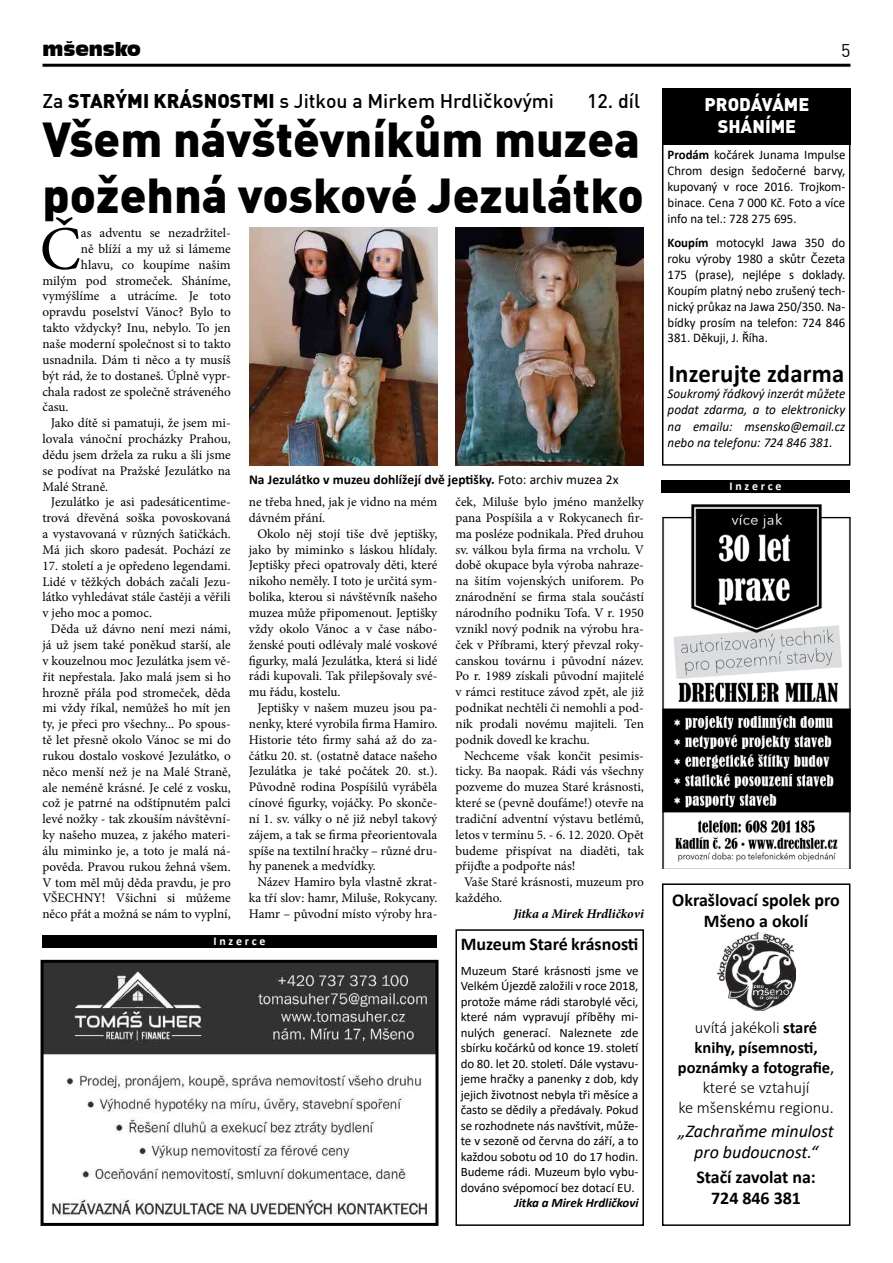
<style>
.page{position:relative;width:893px;height:1263px;background:#fff}
.page>*{position:absolute;margin:0;border:0;box-sizing:border-box;transform-origin:0 0}
.t1{font:61.95px "Minion Pro";color:#000}
.t2{font:900 48px/55.5px "Unient DINCE";color:#000}
.t3{font:700 25.5px "Calibri";letter-spacing:.01em;color:#000}
.t4{font:500 19.5px "Unient DINCE";color:#000}
.t5{font:700 18px/21.6px "Calibri";color:#000;text-align:center}
.t6{font:italic 18px/21.6px "Calibri";color:#000;text-align:center}
.t7{font:900 18px/21.6px "Unient DINCE";color:#fff;text-align:center}
.t8{font:18px "Incised 901 BT Compact";color:#000}
.t9{font:18px "Unient DINCE";color:#000}
.t10{font:300 16.5px/19.8px "Calibri";color:#000;text-align:center}
.t11{font:italic 13.5px/16.2px "Calibri";color:#000;text-align:justify}
.t12{font:700 13.5px "Calibri";letter-spacing:.005em;color:#000}
.t13{font:13.2px/15.9px "Minion Pro";color:#000;text-align:justify}
.t14{font:13.2px/15.9px "Calibri";color:#000;text-align:justify}
.t15{font:italic 700 13.2px "Minion Pro";letter-spacing:-.005em;color:#000}
.t16{font:12.9px/15.5px "Calibri";color:#000;text-align:justify}
.t17{font:italic 700 12.9px "Calibri";color:#000}
.t18{font:700 12px "Calibri";color:#fff}
.s1{font-weight:900}
.s2{font-weight:400}
.s3{font-weight:700}
</style>
<div class="page">
<div style="left:662px;top:89px;width:188px;height:377px;border:2px solid #000"></div>
<div style="left:662px;top:89px;width:188px;height:56px;background:#000"></div>
<hr style="left:43px;top:64px;width:807px;height:3px;background:#000">
<img style="left:249px;top:227px;width:188px;height:239px">
<img style="left:662px;top:504px;width:189px;height:365px">
<div style="left:42px;top:936px;width:395px;height:12px;background:#000"></div>
<img style="left:45px;top:964px;width:389px;height:252px">
<div style="left:41px;top:960px;width:397px;height:266px;border:3px solid #000"></div>
<div style="left:455px;top:929px;width:189px;height:297px;border:2px solid #000"></div>
<div style="left:661px;top:480px;width:189px;height:13px;background:#000"></div>
<div style="left:662px;top:883px;width:188px;height:343px;border:2px solid #000"></div>
<img style="left:718px;top:933px;width:77px;height:77px">
<img style="left:455px;top:227px;width:189px;height:239px">
<h3 class="t8" style="left:43px;top:39px;width:100px">mšensko</h3>
<h3 class="t4" style="left:42px;top:88px;width:513px">Za <span class="s1">STARÝMI KRÁSNOSTMI</span> s Jitkou a Mirkem Hrdličkovými</h3>
<h3 class="t4" style="left:587px;top:88px;width:54px">12. díl</h3>
<h2 class="t2" style="left:42px;top:109px;width:603px">Všem návštěvníkům muzea požehná voskové Jezulátko</h2>
<h1 class="t1" style="left:40px;top:207px;width:43px">Č</h1>
<p class="t13" style="left:81px;top:225px;width:151px">as adventu se nezadržitel-</p>
<p class="t13" style="left:81px;top:241px;width:151px">ně blíží a my už si lámeme</p>
<p class="t13" style="left:81px;top:257px;width:151px">hlavu, co koupíme našim</p>
<p class="t13" style="left:42px;top:272px;width:190px">milým pod stromeček. Sháníme,</p>
<p class="t13" style="left:42px;top:288px;width:190px">vymýšlíme a utrácíme. Je toto</p>
<p class="t13" style="left:42px;top:304px;width:190px">opravdu poselství Vánoc? Bylo to</p>
<p class="t13" style="left:42px;top:320px;width:190px">takto vždycky? Inu, nebylo. To jen</p>
<p class="t13" style="left:42px;top:336px;width:190px">naše moderní společnost si to takto</p>
<p class="t13" style="left:42px;top:352px;width:190px">usnadnila. Dám ti něco a ty musíš</p>
<p class="t13" style="left:42px;top:368px;width:190px">být rád, že to dostaneš. Úplně vypr-</p>
<p class="t13" style="left:42px;top:383px;width:190px">chala radost ze společně stráveného</p>
<p class="t13" style="left:42px;top:399px;width:28px">času.</p>
<p class="t13" style="left:51px;top:415px;width:181px">Jako dítě si pamatuji, že jsem mi-</p>
<p class="t13" style="left:42px;top:431px;width:190px">lovala vánoční procházky Prahou,</p>
<p class="t13" style="left:42px;top:447px;width:190px">dědu jsem držela za ruku a šli jsme</p>
<p class="t13" style="left:42px;top:463px;width:190px">se podívat na Pražské Jezulátko na</p>
<p class="t13" style="left:42px;top:478px;width:67px">Malé Straně.</p>
<p class="t13" style="left:51px;top:494px;width:181px">Jezulátko je asi padesáticentime-</p>
<p class="t13" style="left:42px;top:510px;width:190px">trová dřevěná soška povoskovaná</p>
<p class="t13" style="left:42px;top:526px;width:190px">a vystavovaná v různých šatičkách.</p>
<p class="t13" style="left:42px;top:542px;width:190px">Má jich skoro padesát. Pochází ze</p>
<p class="t13" style="left:42px;top:558px;width:190px">17. století a je opředeno legendami.<br>Lidé v těžkých dobách začali Jezu&shy;látko vyhledávat stále častěji a věřili v jeho moc a pomoc.</p>
<p class="t13" style="left:42px;top:621px;width:190px;text-indent:9px">Děda už dávno není mezi námi, já už jsem také poněkud starší, ale v kouzelnou moc Jezulátka jsem vě&shy;řit nepřestala. Jako malá jsem si ho hrozně přála pod stromeček, děda mi vždy říkal, nemůžeš ho mít jen ty, je přeci pro všechny... Po spous&shy;tě let přesně okolo Vánoc se mi do rukou dostalo voskové Jezulátko, o něco menší než je na Malé Straně, ale neméně krásné. Je celé z vosku, což je patrné na odštípnutém palci levé nožky - tak zkouším návštěvní&shy;ky našeho muzea, z jakého materi&shy;álu miminko je, a toto je malá ná&shy;pověda. Pravou rukou žehná všem.<br>V tom měl můj děda pravdu, je pro VŠECHNY! Všichni si můžeme něco přát a možná se nám to vyplní,</p>
<p class="t12" style="left:249px;top:470px;width:371px">Na Jezulátko v muzeu dohlížejí dvě jeptišky. <span class="s2">Foto: archiv muzea 2x</span></p>
<p class="t13" style="left:249px;top:494px;width:190px">ne třeba hned, jak je vidno na mém dávném přání.</p>
<p class="t13" style="left:249px;top:526px;width:190px;text-indent:9px">Okolo něj stojí tiše dvě jeptišky, jako by miminko s láskou hlídaly.<br>Jeptišky přeci opatrovaly děti, které nikoho neměly. I toto je určitá sym&shy;bolika, kterou si návštěvník našeho muzea může připomenout. Jeptišky vždy okolo Vánoc a v čase nábo&shy;ženské pouti odlévaly malé voskové figurky, malá Jezulátka, která si lidé rádi kupovali. Tak přilepšovaly své&shy;mu řádu, kostelu.</p>
<p class="t13" style="left:249px;top:700px;width:190px;text-indent:9px">Jeptišky v našem muzeu jsou pa&shy;nenky, které vyrobila firma Hamiro.<br>Historie této firmy sahá až do za&shy;čátku 20. st. (ostatně datace našeho Jezulátka je také počátek 20. st.).<br>Původně rodina Pospíšilů vyráběla cínové figurky, vojáčky. Po skonče&shy;ní 1. sv. války o ně již nebyl takový zájem, a tak se firma přeorientovala spíše na textilní hračky – různé dru&shy;hy panenek a medvídky.</p>
<p class="t13" style="left:249px;top:874px;width:190px;text-indent:9px">Název Hamiro byla vlastně zkrat&shy;ka tří slov: hamr, Miluše, Rokycany.<br>Hamr – původní místo výroby hra-</p>
<p class="t13" style="left:455px;top:494px;width:190px">ček, Miluše bylo jméno manželky pana Pospíšila a v Rokycanech fir&shy;ma posléze podnikala. Před druhou sv. válkou byla firma na vrcholu. V době okupace byla výroba nahraze&shy;na šitím vojenských uniforem. Po znárodnění se firma stala součástí národního podniku Tofa. V r. 1950 vznikl nový podnik na výrobu hra&shy;ček v Příbrami, který převzal roky&shy;canskou továrnu i původní název.<br>Po r. 1989 získali původní majitelé v rámci restituce závod zpět, ale již podnikat nechtěli či nemohli a pod&shy;nik prodali novému majiteli. Ten podnik dovedl ke krachu.</p>
<p class="t13" style="left:455px;top:747px;width:190px;text-indent:9px">Nechceme však končit pesimis&shy;ticky. Ba naopak. Rádi vás všechny pozveme do muzea Staré krásnosti, které se (pevně doufáme!) otevře na tradiční adventní výstavu betlémů, letos v termínu 5. - 6. 12. 2020. Opět budeme přispívat na diaděti, tak přijďte a podpořte nás!</p>
<p class="t13" style="left:455px;top:874px;width:190px;text-indent:9px">Vaše Staré krásnosti, muzeum pro každého.</p>
<p class="t15" style="left:513px;top:904px;width:132px">Jitka a Mirek Hrdličkovi</p>
<p class="t18" style="left:214px;top:932px;width:53px">I n z e r c e</p>
<h3 class="t5" style="left:461px;top:933px;width:179px">Muzeum Staré krásnosti</h3>
<p class="t16" style="left:461px;top:962px;width:179px">Muzeum Staré krásnosti jsme ve Velkém Újezdě založili v roce 2018, protože máme rádi starobylé věci, které nám vypravují příběhy mi&shy;nulých generací. Naleznete zde sbírku kočárků od konce 19. století do 80. let 20. století. Dále vystavu&shy;jeme hračky a panenky z dob, kdy jejich životnost nebyla tři měsíce a často se dědily a předávaly. Pokud se rozhodnete nás navštívit, může&shy;te v sezoně od června do září, a to každou sobotu od 10 do 17 hodin.<br>Budeme rádi. Muzeum bylo vybu&shy;dováno svépomocí bez dotací EU.</p>
<p class="t17" style="left:514px;top:1193px;width:126px">Jitka a Mirek Hrdličkovi</p>
<h3 class="t7" style="left:705px;top:93px;width:106px">PRODÁVÁME<br>SHÁNÍME</h3>
<h3 class="t9" style="left:841px;top:39px;width:11px">5</h3>
<p class="t14" style="left:668px;top:146px;width:179px"><span class="s3">Prodám</span> kočárek Junama Impulse Chrom design šedočerné barvy, kupovaný v roce 2016. Trojkom&shy;binace. Cena 7 000 Kč. Foto a více info na tel.: 728 275 695.</p>
<p class="t14" style="left:668px;top:235px;width:179px"><span class="s3">Koupím</span> motocykl Jawa 350 do roku výroby 1980 a skůtr Čezeta 175 (prase), nejlépe s doklady.<br>Koupím platný nebo zrušený tech&shy;nický průkaz na Jawa 250/350. Na&shy;bídky prosím na telefon: 724 846<br>381. Děkuji, J. Říha.</p>
<h3 class="t3" style="left:668px;top:355px;width:178px">Inzerujte zdarma</h3>
<p class="t11" style="left:668px;top:385px;width:179px">Soukromý řádkový inzerát můžete podat zdarma, a to elektronicky na emailu: msensko@email.cz nebo na telefonu: 724 846 381.</p>
<p class="t18" style="left:730px;top:477px;width:53px">I n z e r c e</p>
<h3 class="t5" style="left:672px;top:888px;width:169px">Okrašlovací spolek pro<br>Mšeno a okolí</h3>
<p class="t10" style="left:678px;top:1018px;width:158px">uvítá jakékoli <span class="s3">staré knihy, písemnosti, poznámky a fotografie</span><span class="s2">, </span>které se vztahují<br>ke mšenskému regionu.</p>
<h3 class="t6" style="left:678px;top:1119px;width:157px">„Zachraňme minulost pro budoucnost.“</h3>
<h3 class="t5" style="left:696px;top:1166px;width:121px">Stačí zavolat na:<br>724 846 381</h3>
</div>
